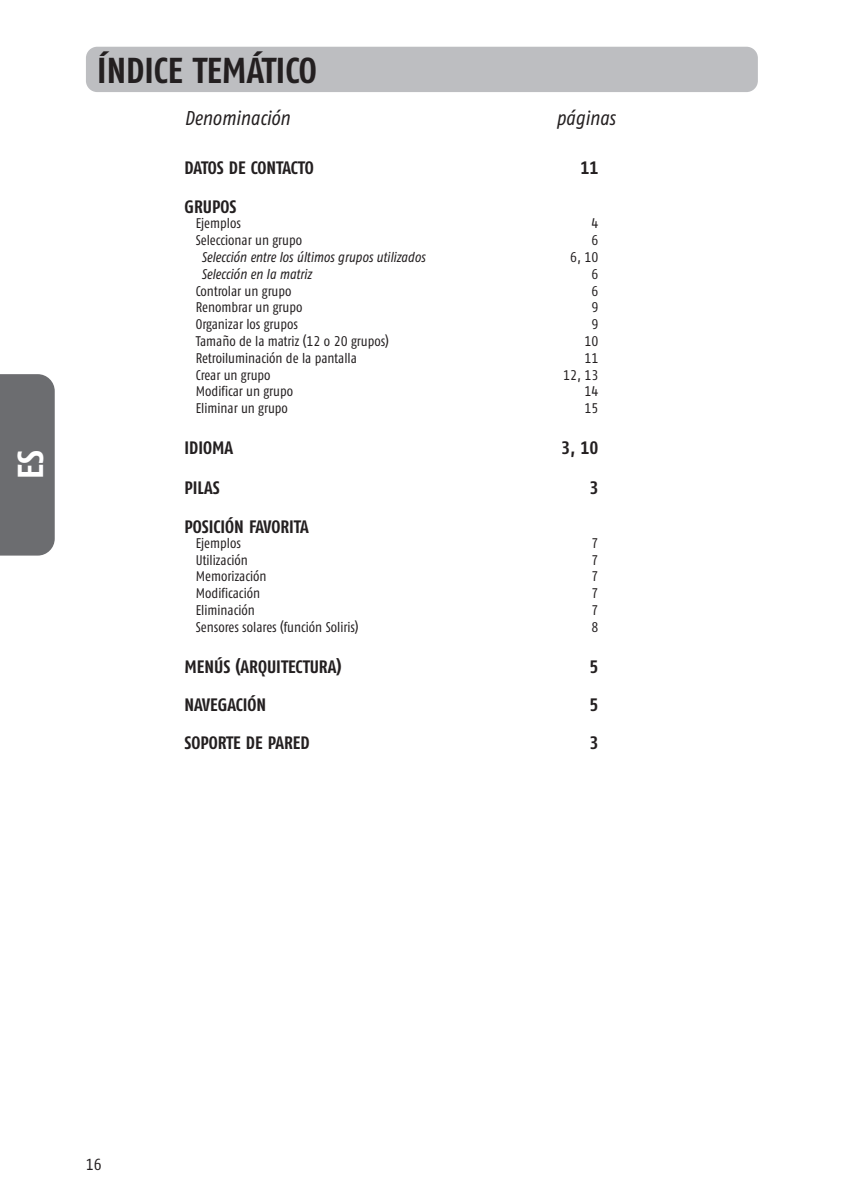
<style>
.page{position:relative;width:841px;height:1194px;background:#fff}
.page>*{position:absolute;margin:0;border:0;box-sizing:border-box;transform-origin:0 0}
.t1{font:36px "Fago Co Bold Tf";color:#231f20}
.t2{font:36px "Fago Co Bold Tf";color:#fff}
.t3{font:italic 20px "Fago Co Regular Tf";color:#231f20}
.t4{font:18px "Fago Co Bold Tf";color:#231f20}
.t5{font:16px "Fago Co Regular Tf";color:#231f20}
.t6{font:14px "Fago Co Regular Tf";color:#231f20}
.t7{font:italic 14px "Fago Co Regular Tf";color:#231f20}
</style>
<div class="page">
<svg style="left:0;top:46px;width:758px;height:510px"></svg>
<h1 class="t2" style="left:17px;top:479px;width:31px;rotate:-90deg">ES</h1>
<h1 class="t1" style="left:97px;top:57px;width:221px">ÍNDICE TEMÁTICO</h1>
<h2 class="t3" style="left:184px;top:110px;width:107px">Denominación</h2>
<h2 class="t3" style="left:556px;top:110px;width:61px">páginas</h2>
<p class="t4" style="left:184px;top:161px;width:131px">DATOS DE CONTACTO</p>
<p class="t4" style="left:580px;top:161px;width:19px">11</p>
<p class="t4" style="left:184px;top:201px;width:53px">GRUPOS</p>
<p class="t6" style="left:196px;top:218px;width:47px">Ejemplos</p>
<p class="t6" style="left:591px;top:218px;width:8px">4</p>
<p class="t6" style="left:196px;top:235px;width:108px">Seleccionar un grupo</p>
<p class="t6" style="left:591px;top:235px;width:8px">6</p>
<p class="t7" style="left:201px;top:252px;width:225px">Selección entre los últimos grupos utilizados</p>
<p class="t6" style="left:570px;top:252px;width:30px">6, 10</p>
<p class="t7" style="left:201px;top:269px;width:112px">Selección en la matriz</p>
<p class="t6" style="left:591px;top:269px;width:8px">6</p>
<p class="t6" style="left:196px;top:285px;width:97px">Controlar un grupo</p>
<p class="t6" style="left:591px;top:285px;width:8px">6</p>
<p class="t6" style="left:196px;top:302px;width:108px">Renombrar un grupo</p>
<p class="t6" style="left:591px;top:302px;width:8px">9</p>
<p class="t6" style="left:196px;top:319px;width:104px">Organizar los grupos</p>
<p class="t6" style="left:591px;top:319px;width:8px">9</p>
<p class="t6" style="left:196px;top:336px;width:195px">Tamaño de la matriz (12 o 20 grupos)</p>
<p class="t6" style="left:584px;top:336px;width:15px">10</p>
<p class="t6" style="left:196px;top:353px;width:163px">Retroiluminación de la pantalla</p>
<p class="t6" style="left:584px;top:353px;width:15px">11</p>
<p class="t6" style="left:196px;top:369px;width:76px">Crear un grupo</p>
<p class="t6" style="left:563px;top:369px;width:37px">12, 13</p>
<p class="t6" style="left:196px;top:386px;width:99px">Modificar un grupo</p>
<p class="t6" style="left:584px;top:386px;width:15px">14</p>
<p class="t6" style="left:196px;top:403px;width:94px">Eliminar un grupo</p>
<p class="t6" style="left:584px;top:403px;width:15px">15</p>
<p class="t4" style="left:184px;top:441px;width:50px">IDIOMA</p>
<p class="t4" style="left:561px;top:441px;width:39px">3, 10</p>
<p class="t4" style="left:184px;top:481px;width:37px">PILAS</p>
<p class="t4" style="left:589px;top:481px;width:10px">3</p>
<p class="t4" style="left:184px;top:520px;width:126px">POSICIÓN FAVORITA</p>
<p class="t6" style="left:196px;top:538px;width:47px">Ejemplos</p>
<p class="t6" style="left:591px;top:538px;width:8px">7</p>
<p class="t6" style="left:196px;top:554px;width:54px">Utilización</p>
<p class="t6" style="left:591px;top:554px;width:8px">7</p>
<p class="t6" style="left:196px;top:571px;width:72px">Memorización</p>
<p class="t6" style="left:591px;top:571px;width:8px">7</p>
<p class="t6" style="left:196px;top:588px;width:66px">Modificación</p>
<p class="t6" style="left:591px;top:588px;width:8px">7</p>
<p class="t6" style="left:196px;top:605px;width:61px">Eliminación</p>
<p class="t6" style="left:591px;top:605px;width:8px">7</p>
<p class="t6" style="left:196px;top:622px;width:164px">Sensores solares (función Soliris)</p>
<p class="t6" style="left:591px;top:622px;width:8px">8</p>
<p class="t4" style="left:184px;top:660px;width:158px">MENÚS (ARQUITECTURA)</p>
<p class="t4" style="left:589px;top:660px;width:10px">5</p>
<p class="t4" style="left:184px;top:698px;width:83px">NAVEGACIÓN</p>
<p class="t4" style="left:589px;top:698px;width:10px">5</p>
<p class="t4" style="left:184px;top:736px;width:127px">SOPORTE DE PARED</p>
<p class="t4" style="left:589px;top:736px;width:10px">3</p>
<p class="t5" style="left:86px;top:1159px;width:17px">16</p>
</div>
